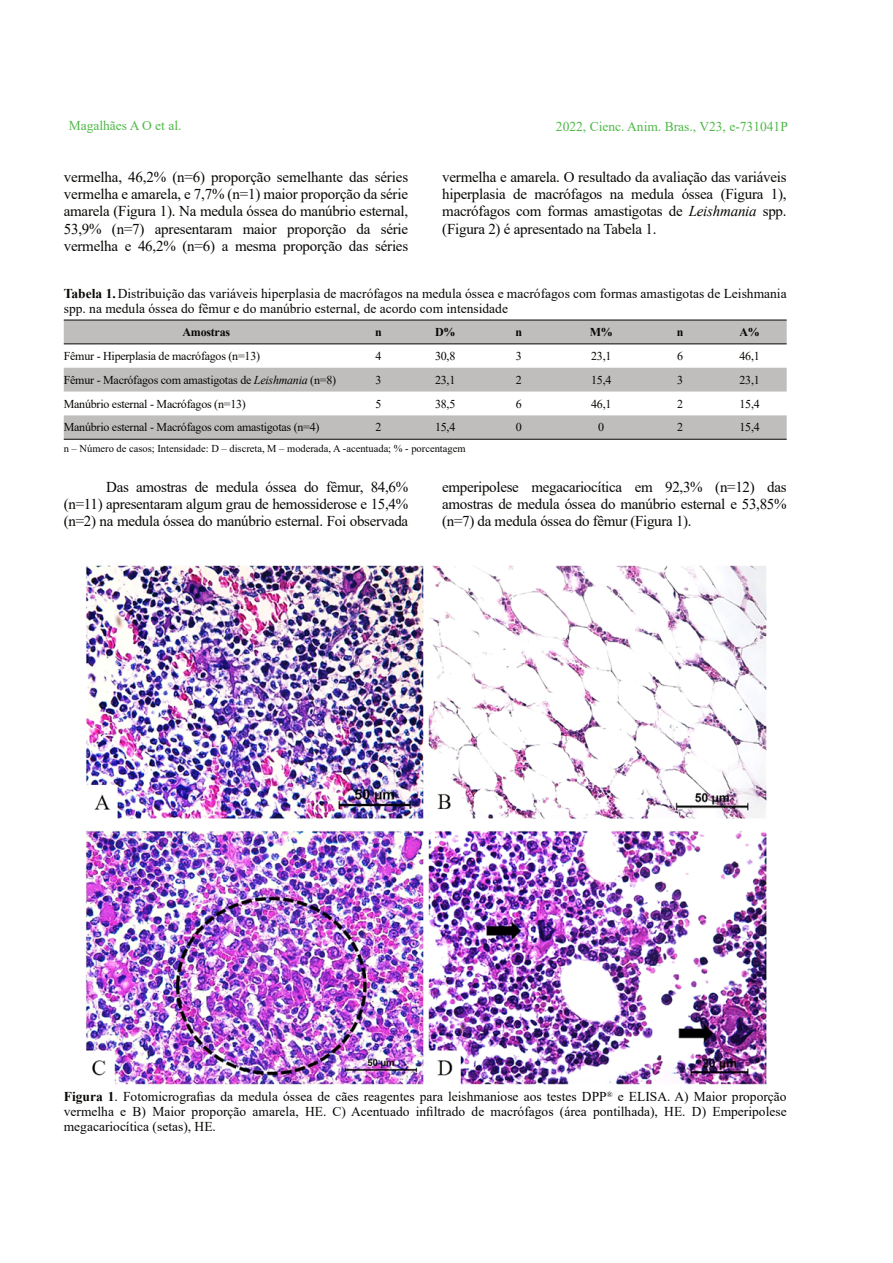
<style>
.page{position:relative;width:893px;height:1263px;background:#fff}
.page>*{position:absolute;margin:0;border:0;box-sizing:border-box;transform-origin:0 0}
.t1{font:15px/17.2px "Times New Roman";letter-spacing:-.02em;color:#080704;text-align:justify}
.t2{font:13.5px/14.9px "Times New Roman";color:#080704}
.t3{font:13.5px "Times New Roman";color:#4fb848}
.t4{font:12px "Times New Roman";letter-spacing:-.02em;color:#080704}
.t5{font:700 12px "Times New Roman";letter-spacing:-.02em;color:#080704}
.t6{font:10.5px "Times New Roman";color:#080704}
.s1{font-style:italic}
.s2{font-weight:700}
</style>
<div class="page">
<img style="left:85px;top:565px;width:682px;height:520px">
<svg style="left:64px;top:321px;width:723px;height:118px;fill:#c0bebd"></svg>
<hr style="left:64px;top:320px;width:723px;height:1px;background:#080704">
<hr style="left:64px;top:343px;width:723px;height:1px;background:#080704">
<hr style="left:64px;top:439px;width:723px;height:1px;background:#080704">
<p class="t3" style="left:69px;top:121px;width:114px">Magalhães A O et al.</p>
<p class="t3" style="left:556px;top:122px;width:233px">2022, Cienc. Anim. Bras., V23, e-731041P</p>
<p class="t1" style="left:64px;top:170px;width:346px">vermelha, 46,2% (n=6) proporção semelhante das séries vermelha e amarela, e 7,7% (n=1) maior proporção da série amarela (Figura 1). Na medula óssea do manúbrio esternal, 53,9% (n=7) apresentaram maior proporção da série vermelha e 46,2% (n=6) a mesma proporção das séries</p>
<p class="t1" style="left:442px;top:170px;width:346px">vermelha e amarela. O resultado da avaliação das variáveis hiperplasia de macrófagos na medula óssea (Figura 1), macrófagos com formas amastigotas de <span class="s1">Leishmania</span> spp. (Figura 2) é apresentado na Tabela 1.</p>
<p class="t2" style="left:64px;top:287px;width:724px"><span class="s2">Tabela 1.</span> Distribuição das variáveis hiperplasia de macrófagos na medula óssea e macrófagos com formas amastigotas de Leishmania spp. na medula óssea do fêmur e do manúbrio esternal, de acordo com intensidade</p>
<p class="t5" style="left:182px;top:328px;width:49px">Amostras</p>
<p class="t5" style="left:375px;top:328px;width:8px">n</p>
<p class="t5" style="left:435px;top:328px;width:22px">D%</p>
<p class="t5" style="left:515px;top:328px;width:8px">n</p>
<p class="t5" style="left:590px;top:328px;width:25px">M%</p>
<p class="t5" style="left:677px;top:328px;width:8px">n</p>
<p class="t5" style="left:739px;top:328px;width:22px">A%</p>
<p class="t4" style="left:64px;top:352px;width:198px">Fêmur - Hiperplasia de macrófagos (n=13)</p>
<p class="t4" style="left:375px;top:352px;width:7px">4</p>
<p class="t4" style="left:435px;top:352px;width:22px">30,8</p>
<p class="t4" style="left:516px;top:352px;width:7px">3</p>
<p class="t4" style="left:591px;top:352px;width:22px">23,1</p>
<p class="t4" style="left:677px;top:352px;width:7px">6</p>
<p class="t4" style="left:739px;top:352px;width:22px">46,1</p>
<p class="t4" style="left:64px;top:375px;width:274px">Fêmur - Macrófagos com amastigotas de <span class="s1">Leishmania</span> (n=8)</p>
<p class="t4" style="left:375px;top:375px;width:7px">3</p>
<p class="t4" style="left:435px;top:375px;width:22px">23,1</p>
<p class="t4" style="left:516px;top:375px;width:7px">2</p>
<p class="t4" style="left:591px;top:375px;width:22px">15,4</p>
<p class="t4" style="left:677px;top:375px;width:7px">3</p>
<p class="t4" style="left:739px;top:375px;width:22px">23,1</p>
<p class="t4" style="left:64px;top:399px;width:184px">Manúbrio esternal - Macrófagos (n=13)</p>
<p class="t4" style="left:375px;top:399px;width:7px">5</p>
<p class="t4" style="left:435px;top:399px;width:22px">38,5</p>
<p class="t4" style="left:516px;top:399px;width:7px">6</p>
<p class="t4" style="left:591px;top:399px;width:22px">46,1</p>
<p class="t4" style="left:677px;top:399px;width:7px">2</p>
<p class="t4" style="left:739px;top:399px;width:22px">15,4</p>
<p class="t4" style="left:64px;top:423px;width:257px">Manúbrio esternal - Macrófagos com amastigotas (n=4)</p>
<p class="t4" style="left:375px;top:423px;width:7px">2</p>
<p class="t4" style="left:435px;top:423px;width:22px">15,4</p>
<p class="t4" style="left:516px;top:423px;width:7px">0</p>
<p class="t4" style="left:598px;top:423px;width:7px">0</p>
<p class="t4" style="left:677px;top:423px;width:7px">2</p>
<p class="t4" style="left:739px;top:423px;width:22px">15,4</p>
<p class="t6" style="left:64px;top:445px;width:403px">n – Número de casos; Intensidade: D – discreta, M – moderada, A -acentuada; % - porcentagem</p>
<p class="t1" style="left:64px;top:480px;width:346px;text-indent:43px">Das amostras de medula óssea do fêmur, 84,6% (n=11) apresentaram algum grau de hemossiderose e 15,4% (n=2) na medula óssea do manúbrio esternal. Foi observada</p>
<p class="t1" style="left:442px;top:480px;width:346px">emperipolese megacariocítica em 92,3% (n=12) das amostras de medula óssea do manúbrio esternal e 53,85% (n=7) da medula óssea do fêmur (Figura 1).</p>
<p class="t2" style="left:64px;top:1091px;width:724px;text-align:justify"><span class="s2">Figura 1</span>. Fotomicrografias da medula óssea de cães reagentes para leishmaniose aos testes DPP<sup>®</sup> e ELISA. A) Maior proporção vermelha e B) Maior proporção amarela, HE. C) Acentuado infiltrado de macrófagos (área pontilhada), HE. D) Emperipolese megacariocítica (setas), HE.</p>
</div>
